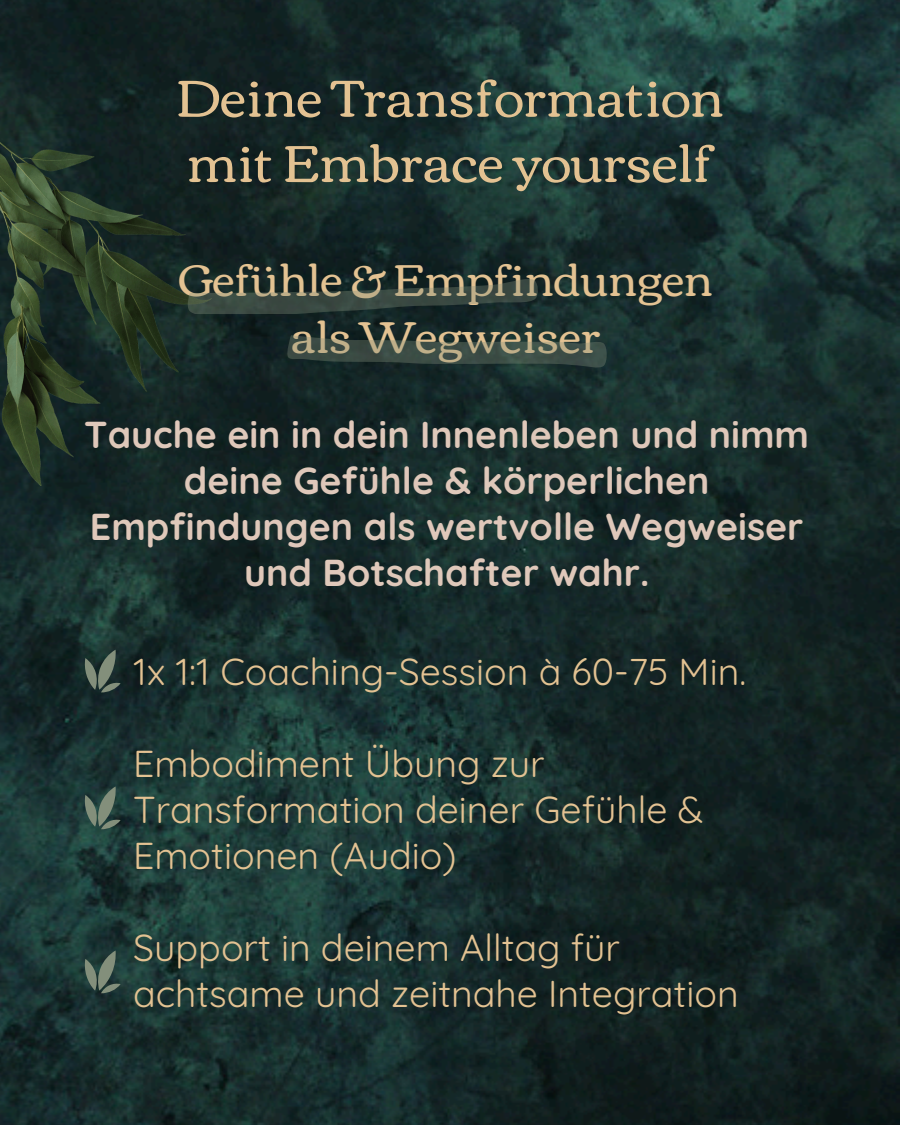
<style>
.page{position:relative;width:900px;height:1125px;background:#fff}
.page>*{position:absolute;margin:0;border:0;box-sizing:border-box;transform-origin:0 0}
.t1{font:52.5px/65.2px "Corben";color:#e3c292}
.t2{font:45px/56.2px "Corben";color:#e3c292;text-align:center}
.t3{font:37.5px/46.2px "Quicksand";color:#e3c292}
.t4{font:700 37.5px/46.2px "Quicksand";color:#dfc8ba;text-align:center}
</style>
<div class="page">
<img style="left:0;top:0;width:900px;height:1125px">
<img style="left:0;top:76px;width:212px;height:410px">
<svg style="left:287px;top:335px;width:320px;height:33px;background:#2f413c"></svg>
<svg style="left:188px;top:279px;width:350px;height:35px;background:#293935"></svg>
<svg style="left:83px;top:650px;width:38px;height:42px;background:#43554c"></svg>
<svg style="left:83px;top:786px;width:38px;height:43px;background:#475e54"></svg>
<svg style="left:83px;top:950px;width:38px;height:43px;background:#465c52"></svg>
<p class="t1" style="left:176px;top:66px;width:549px">Deine Transformation mit Embrace yourself</p>
<p class="t2" style="left:178px;top:253px;width:536px">Gefühle &amp; Empfindungen als Wegweiser</p>
<h1 class="t4" style="left:84px;top:411px;width:726px">Tauche ein in dein Innenleben und nimm deine Gefühle &amp; körperlichen<br>Empfindungen als wertvolle Wegweiser und Botschafter wahr.</h1>
<h2 class="t3" style="left:133px;top:647px;width:614px">1x 1:1 Coaching-Session à 60-75 Min.</h2>
<h3 class="t3" style="left:133px;top:740px;width:572px">Embodiment Übung zur<br>Transformation deiner Gefühle &amp;<br>Emotionen (Audio)</h3>
<p class="t3" style="left:133px;top:924px;width:607px">Support in deinem Alltag für achtsame und zeitnahe Integration</p>
</div>
